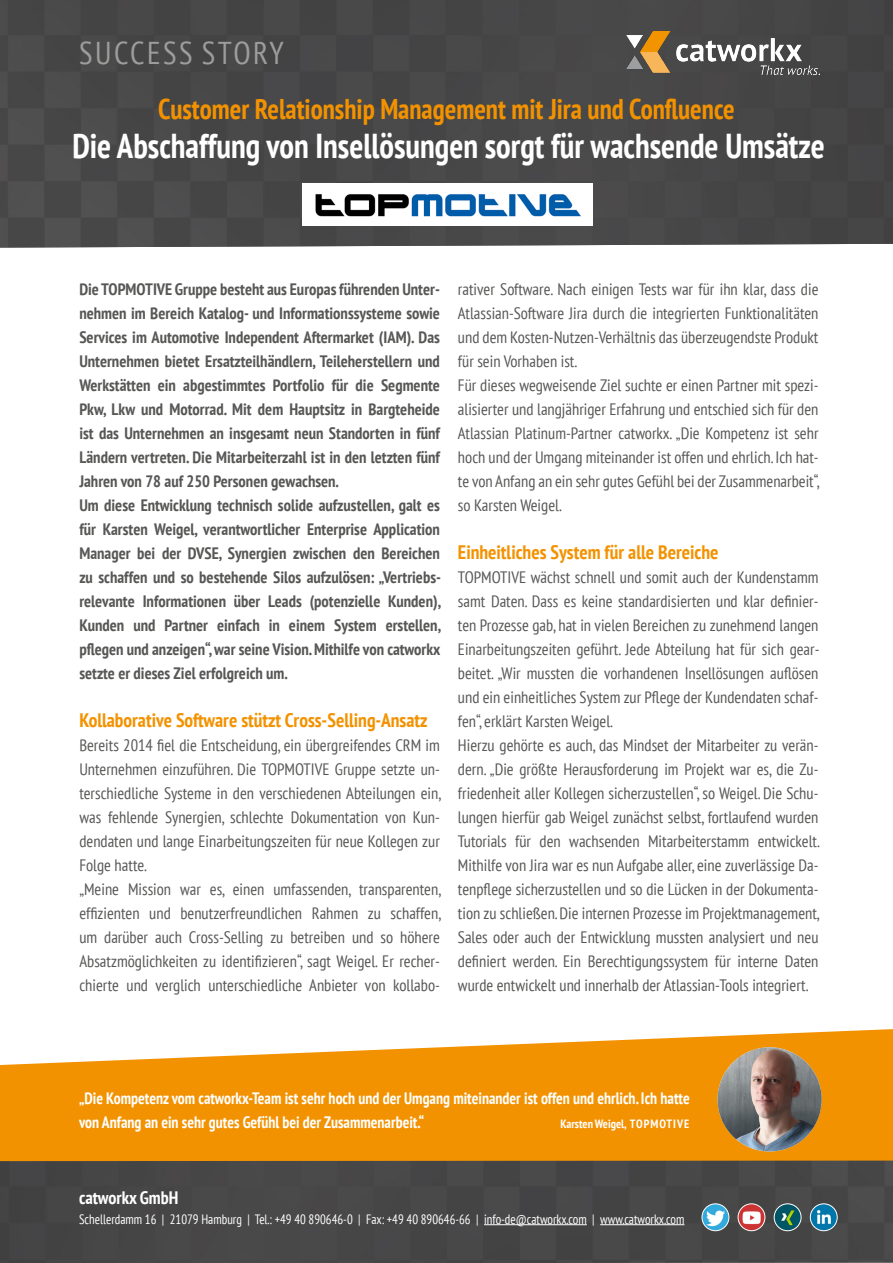
<style>
.page{position:relative;width:893px;height:1263px;background:#fff}
.page>*{position:absolute;margin:0;border:0;box-sizing:border-box;transform-origin:0 0}
.t1{font:700 condensed 34.5px "PT Sans";color:#fff;scale:.95 1}
.t2{font:condensed 31.5px "PT Sans";letter-spacing:.08em;color:#9d9d9c}
.t3{font:700 condensed 28.5px "PT Sans";color:#f39200;scale:.95 1}
.t4{font:700 condensed 19.5px "PT Sans";color:#f39200}
.t5{font:700 condensed 18px "PT Sans";color:#fff}
.t6{font:condensed 16.5px/24px "PT Sans";color:#575756}
.t7{font:700 condensed 16.5px/24px "PT Sans";color:#575756}
.t8{font:700 condensed 16.5px/24px "PT Sans";color:#fff;scale:.95 1}
.t9{font:condensed 13.5px "PT Sans";color:#fff;scale:.95 1}
.t10{font:700 condensed 12px "PT Sans";color:#fff}
</style>
<div class="page">
<div style="left:0;top:0;width:893px;height:248px;background:#474747"></div>
<img style="left:626px;top:32px;width:193px;height:42px">
<img style="left:304px;top:183px;width:287px;height:43px">
<svg style="left:0;top:1029px;width:893px;height:131px;background:#f4a226"></svg>
<div style="left:0;top:1160px;width:893px;height:103px;background:#474747"></div>
<img style="left:717px;top:1047px;width:105px;height:104px;border-radius:52px">
<hr style="left:484px;top:1224px;width:103px;height:1px;background:#fff">
<hr style="left:600px;top:1224px;width:84px;height:1px;background:#fff">
<img style="left:702px;top:1204px;width:27px;height:27px;border-radius:13px">
<div style="left:702px;top:1203px;width:27px;height:28px;border:1px solid #fff;border-radius:50%"></div>
<img style="left:738px;top:1204px;width:27px;height:27px;border-radius:13px">
<div style="left:738px;top:1203px;width:27px;height:28px;border:1px solid #fff;border-radius:50%"></div>
<img style="left:774px;top:1204px;width:27px;height:27px;border-radius:13px">
<div style="left:774px;top:1203px;width:27px;height:28px;border:1px solid #fff;border-radius:50%"></div>
<img style="left:810px;top:1204px;width:27px;height:27px;border-radius:13px">
<div style="left:810px;top:1203px;width:28px;height:28px;border:1px solid #fff;border-radius:50%"></div>
<h2 class="t2" style="left:79px;top:33px;width:206px">SUCCESS STORY</h2>
<h3 class="t3" style="left:158px;top:90px;width:608px">Customer Relationship Management mit Jira und Confluence</h3>
<h1 class="t1" style="left:72px;top:123px;width:794px">Die Abschaffung von Insellösungen sorgt für wachsende Umsätze</h1>
<p class="t7" style="left:79px;top:277px;width:363px">Die TOPMOTIVE Gruppe besteht aus Europas führenden Unter&shy;nehmen im Bereich Katalog- und Informationssysteme sowie Services im Automotive Independent Aftermarket (IAM). Das Unternehmen bietet Ersatzteilhändlern, Teileherstellern und Werkstätten ein abgestimmtes Portfolio für die Segmente Pkw, Lkw und Motorrad. Mit dem Hauptsitz in Bargteheide ist das Unternehmen an insgesamt neun Standorten in fünf Ländern vertreten. Die Mitarbeiterzahl ist in den letzten fünf Jahren von 78 auf 250 Personen gewachsen.<br>Um diese Entwicklung technisch solide aufzustellen, galt es für Karsten Weigel, verantwortlicher Enterprise Application Manager bei der DVSE, Synergien zwischen den Bereichen zu schaffen und so bestehende Silos aufzulösen: „Vertriebs&shy;relevante Informationen über Leads (potenzielle Kunden), Kunden und Partner einfach in einem System erstellen, pflegen und anzeigen“, war seine Vision. Mithilfe von catworkx setzte er dieses Ziel erfolgreich um.</p>
<p class="t4" style="left:79px;top:707px;width:350px">Kollaborative Software stützt Cross-Selling-Ansatz</p>
<p class="t6" style="left:79px;top:733px;width:363px">Bereits 2014 fiel die Entscheidung, ein übergreifendes CRM im Unternehmen einzuführen. Die TOPMOTIVE Gruppe setzte un&shy;terschiedliche Systeme in den verschiedenen Abteilungen ein, was fehlende Synergien, schlechte Dokumentation von Kun&shy;dendaten und lange Einarbeitungszeiten für neue Kollegen zur Folge hatte.<br>„Meine Mission war es, einen umfassenden, transparenten, effizienten und benutzerfreundlichen Rahmen zu schaffen, um darüber auch Cross-Selling zu betreiben und so höhere Absatzmöglichkeiten zu identifizieren“, sagt Weigel. Er recher&shy;chierte und verglich unterschiedliche Anbieter von kollabo-</p>
<p class="t6" style="left:458px;top:277px;width:363px">rativer Software. Nach einigen Tests war für ihn klar, dass die Atlassian-Software Jira durch die integrierten Funktionalitäten und dem Kosten-Nutzen-Verhältnis das überzeugendste Produkt für sein Vorhaben ist.<br>Für dieses wegweisende Ziel suchte er einen Partner mit spezi&shy;alisierter und langjähriger Erfahrung und entschied sich für den Atlassian Platinum-Partner catworkx. „Die Kompetenz ist sehr hoch und der Umgang miteinander ist offen und ehrlich. Ich hat&shy;te von Anfang an ein sehr gutes Gefühl bei der Zusammenarbeit“, so Karsten Weigel.</p>
<p class="t4" style="left:458px;top:539px;width:262px">Einheitliches System für alle Bereiche</p>
<p class="t6" style="left:458px;top:565px;width:363px">TOPMOTIVE wächst schnell und somit auch der Kundenstamm samt Daten. Dass es keine standardisierten und klar definier&shy;ten Prozesse gab, hat in vielen Bereichen zu zunehmend langen Einarbeitungszeiten geführt. Jede Abteilung hat für sich gear&shy;beitet. „Wir mussten die vorhandenen Insellösungen auflösen und ein einheitliches System zur Pflege der Kundendaten schaf&shy;fen“, erklärt Karsten Weigel.<br>Hierzu gehörte es auch, das Mindset der Mitarbeiter zu verän&shy;dern. „Die größte Herausforderung im Projekt war es, die Zu&shy;friedenheit aller Kollegen sicherzustellen“, so Weigel. Die Schu&shy;lungen hierfür gab Weigel zunächst selbst, fortlaufend wurden Tutorials für den wachsenden Mitarbeiterstamm entwickelt.<br>Mithilfe von Jira war es nun Aufgabe aller, eine zuverlässige Da&shy;tenpflege sicherzustellen und so die Lücken in der Dokumenta&shy;tion zu schließen. Die internen Prozesse im Projektmanagement, Sales oder auch der Entwicklung mussten analysiert und neu definiert werden. Ein Berechtigungssystem für interne Daten wurde entwickelt und innerhalb der Atlassian-Tools integriert.</p>
<p class="t8" style="left:79px;top:1086px;width:644px">„Die Kompetenz vom catworkx-Team ist sehr hoch und der Umgang miteinander ist offen und ehrlich. Ich hatte von Anfang an ein sehr gutes Gefühl bei der Zusammenarbeit.“</p>
<p class="t10" style="left:560px;top:1115px;width:130px">Karsten Weigel, TOPMOTIVE</p>
<p class="t5" style="left:79px;top:1186px;width:101px">catworkx GmbH</p>
<p class="t9" style="left:79px;top:1210px;width:639px">Schellerdamm 16 | 21079 Hamburg | Tel.: +49 40 890646-0 | Fax: +49 40 890646-66 | info-de@catworkx.com | www.catworkx.com</p>
</div>
